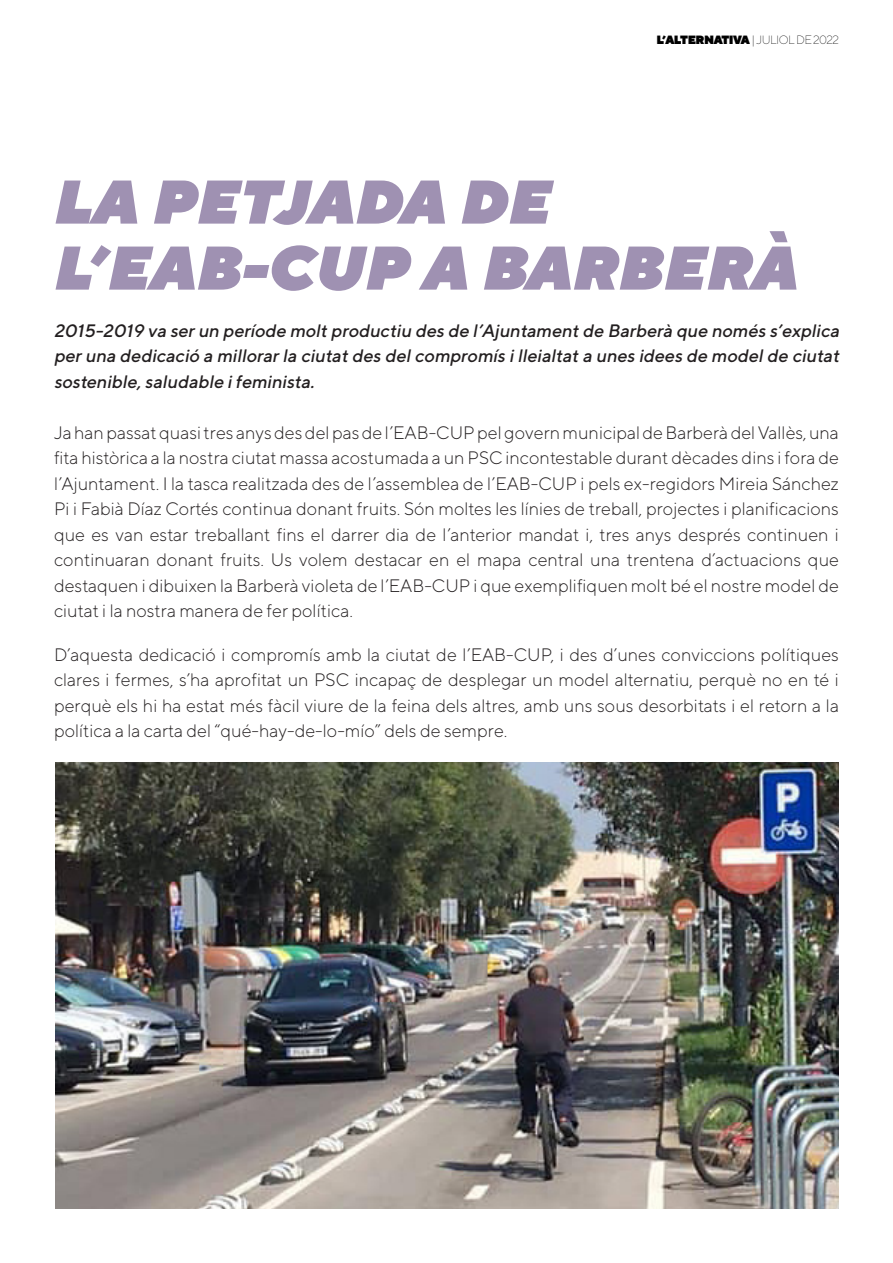
<style>
.page{position:relative;width:893px;height:1263px;background:#fff}
.page>*{position:absolute;margin:0;border:0;box-sizing:border-box;transform-origin:0 0}
.t1{font:italic 800 61.5px "TT Norms";color:#9f91b2}
.t2{font:300 18px/25.5px "TT Norms";color:#231f20;text-align:justify}
.t3{font:italic 500 18px/25.5px "TT Norms";color:#231f20;text-align:justify}
.t4{font:800 12px "TT Norms";letter-spacing:-.04em;color:#000}
.s1{font-weight:200}
</style>
<div class="page">
<img style="left:55px;top:763px;width:784px;height:446px">
<p class="t4" style="left:656px;top:32px;width:184px">L’ALTERNATIVA <span class="s1">| JULIOL DE 2022</span></p>
<p class="t1" style="left:54px;top:161px;width:498px">LA PETJADA DE</p>
<p class="t1" style="left:54px;top:227px;width:746px">L’EAB-CUP A BARBERÀ</p>
<p class="t3" style="left:54px;top:317px;width:790px">2015-2019 va serun període moltproductiu des de l’Ajuntamentde Barberà que només s’explica peruna dedicació a millorarla ciutatdes delcompromís illeialtata unes idees de modelde ciutat sostenible,saludable ifeminista.</p>
<p class="t2" style="left:54px;top:419px;width:786px">Ja han passat quasi tres anys des del pas de l’EAB-CUP pel govern municipal de Barberà del Vallès, una fita històrica a la nostra ciutat massa acostumada a un PSC incontestable durant dècades dins i fora de l’Ajuntament. I la tasca realitzada des de l’assemblea de l’EAB-CUP i pels ex-regidors Mireia Sánchez Pi i Fabià Díaz Cortés continua donant fruits. Són moltes les línies de treball, projectes i planificacions que es van estar treballant fins el darrer dia de l’anterior mandat i, tres anys després continuen i continuaran donant fruits. Us volem destacar en el mapa central una trentena d’actuacions que destaquen i dibuixen la Barberà violeta de l’EAB-CUP i que exemplifiquen molt bé el nostre model de ciutat i la nostra manera de fer política.</p>
<p class="t2" style="left:54px;top:641px;width:786px">D’aquesta dedicació i compromís amb la ciutat de l’EAB-CUP, i des d’unes conviccions polítiques clares i fermes, s’ha aprofitat un PSC incapaç de desplegar un model alternatiu, perquè no en té i perquè els hi ha estat més fàcil viure de la feina dels altres, amb uns sous desorbitats i el retorn a la política a la carta del “qué-hay-de-lo-mío” dels de sempre.</p>
</div>
